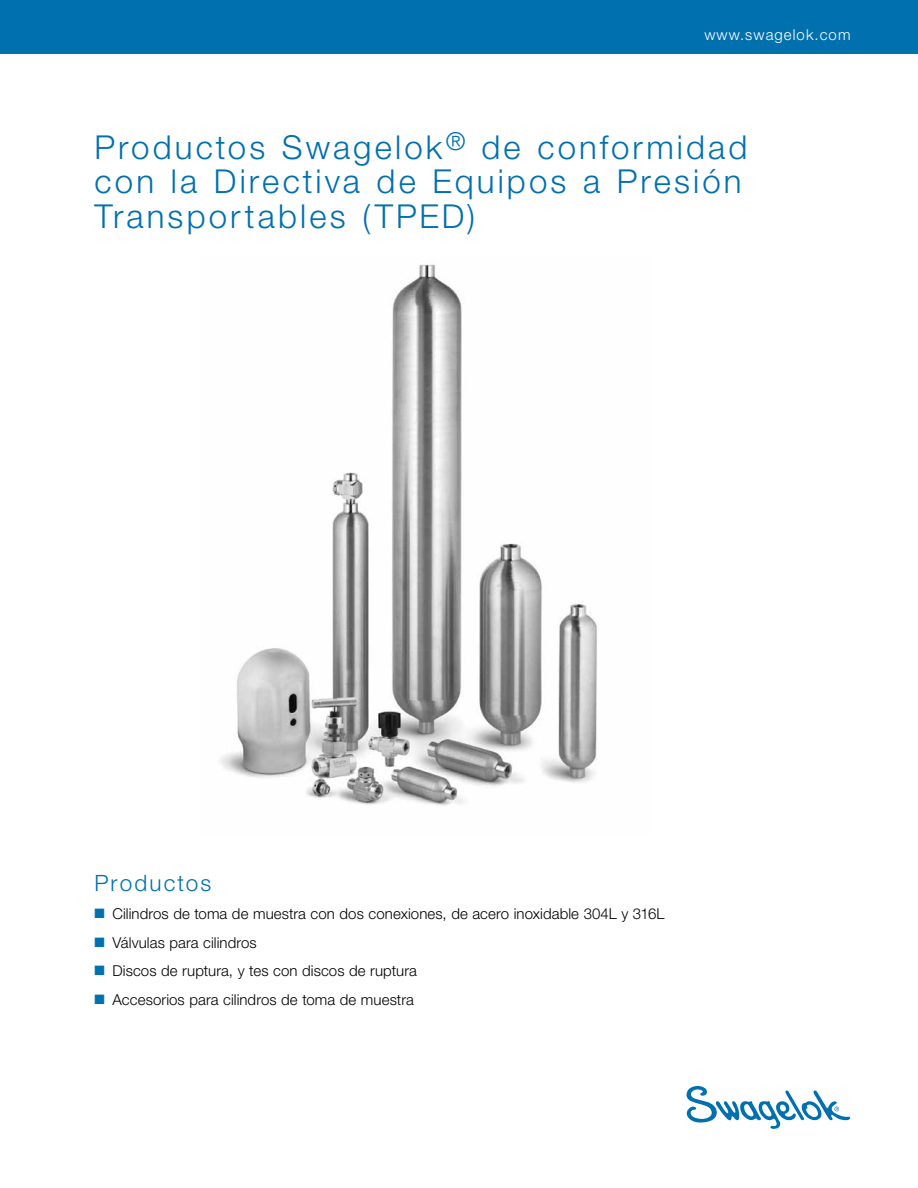
<style>
.page{position:relative;width:918px;height:1188px;background:#fff}
.page>*{position:absolute;margin:0;border:0;box-sizing:border-box;transform-origin:0 0}
.t1{font:300 33px/34.5px "Helvetica Neue LT Std";letter-spacing:.095em;color:#0070af}
.t2{font:300 22.5px "Helvetica Neue LT Std";letter-spacing:.095em;color:#0070af}
.t3{font:300 15px "Helvetica Neue LT Std";letter-spacing:.005em;color:#000}
.t4{font:300 15px "Helvetica Neue LT Std";letter-spacing:.07em;color:#fff}
.s1{color:#0070af}
</style>
<div class="page">
<img style="left:220px;top:264px;width:377px;height:542px">
<svg style="left:687px;top:1086px;width:163px;height:43px"></svg>
<div style="left:0;top:0;width:918px;height:54px;background:#0070af"></div>
<p class="t4" style="left:704px;top:26px;width:148px">www.swagelok.com</p>
<h1 class="t1" style="left:94px;top:129px;width:654px">Productos Swagelok<sup>®</sup> de conformidad con la Directiva de Equipos a Presión<br>Transportables (TPED)</h1>
<h2 class="t2" style="left:94px;top:869px;width:118px">Productos</h2>
<p class="t3" style="left:94px;top:905px;width:572px"><span class="s1">■</span> Cilindros de toma de muestra con dos conexiones, de acero inoxidable 304L y 316L</p>
<p class="t3" style="left:94px;top:933px;width:164px"><span class="s1">■</span> Válvulas para cilindros</p>
<p class="t3" style="left:94px;top:962px;width:324px"><span class="s1">■</span> Discos de ruptura, y tes con discos de ruptura</p>
<p class="t3" style="left:94px;top:990px;width:321px"><span class="s1">■</span> Accesorios para cilindros de toma de muestra</p>
</div>
